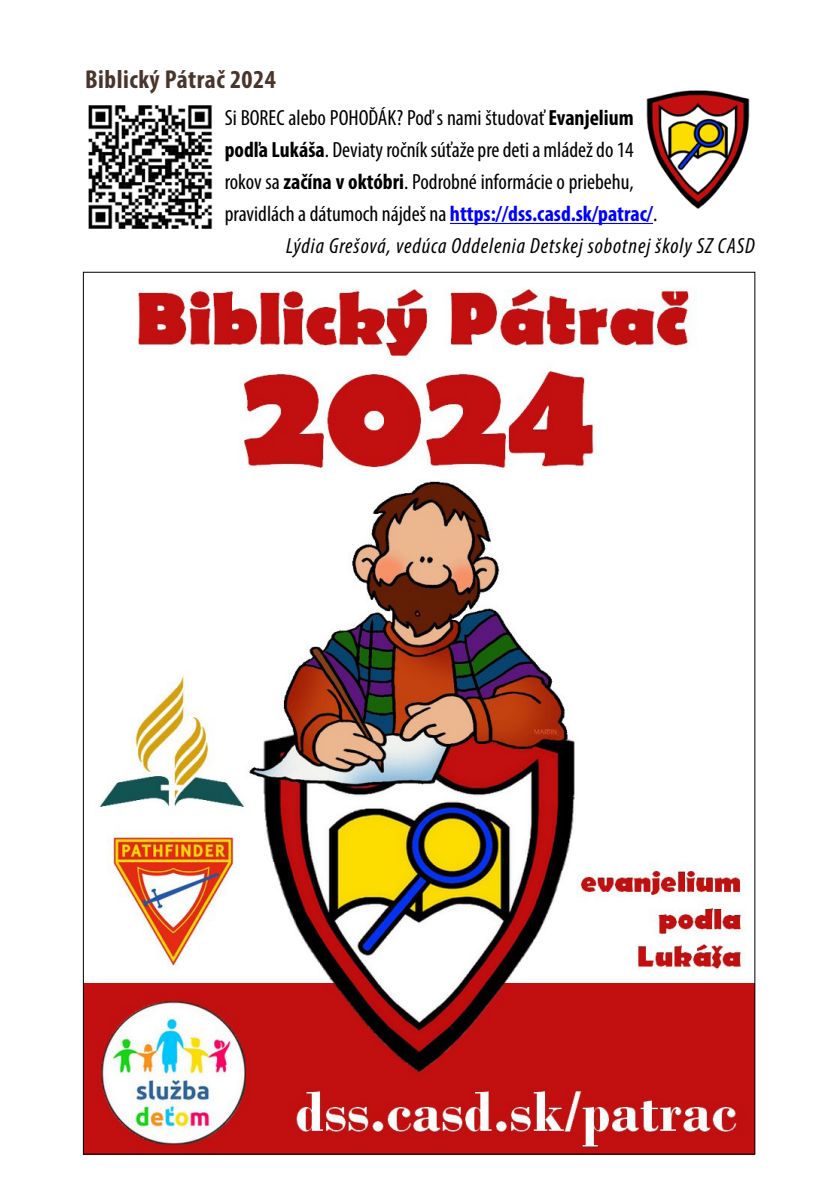
<style>
.page{position:relative;width:840px;height:1191px;background:#fff}
.page>*{position:absolute;margin:0;border:0;box-sizing:border-box;transform-origin:0 0}
.t1{font:700 condensed 26px "Myriad Pro";letter-spacing:.02em;color:#49352c}
.t2{font:condensed 22px "Myriad Pro";color:#000}
.t3{font:italic condensed 22px "Myriad Pro";letter-spacing:.04em;color:#000}
.s1{font-weight:700}
.s2{font-weight:700;color:#00f}
</style>
<div class="page">
<img style="left:88px;top:105px;width:125px;height:124px">
<img style="left:646px;top:90px;width:104px;height:119px">
<hr style="left:449px;top:223px;width:203px;height:1px;background:#00f">
<img style="left:85px;top:288px;width:667px;height:864px">
<p class="t1" style="left:85px;top:63px;width:192px">Biblický Pátrač 2024</p>
<p class="t2" style="left:224px;top:105px;width:410px">Si BOREC alebo POHOĎÁK? Poď s nami študovať <span class="s1">Evanjelium</span></p>
<p class="t2" style="left:224px;top:137px;width:410px"><span class="s1">podľa Lukáša</span>. Deviaty ročník súťaže pre deti a mládež do 14</p>
<p class="t2" style="left:224px;top:169px;width:410px">rokov sa <span class="s1">začína v októbri</span>. Podrobné informácie o priebehu,</p>
<p class="t2" style="left:224px;top:201px;width:434px">pravidlách a dátumoch nájdeš na <span class="s2">https://dss.casd.sk/patrac/</span>.</p>
<p class="t3" style="left:286px;top:233px;width:470px">Lýdia Grešová, vedúca Oddelenia Detskej sobotnej školy SZ CASD</p>
</div>
